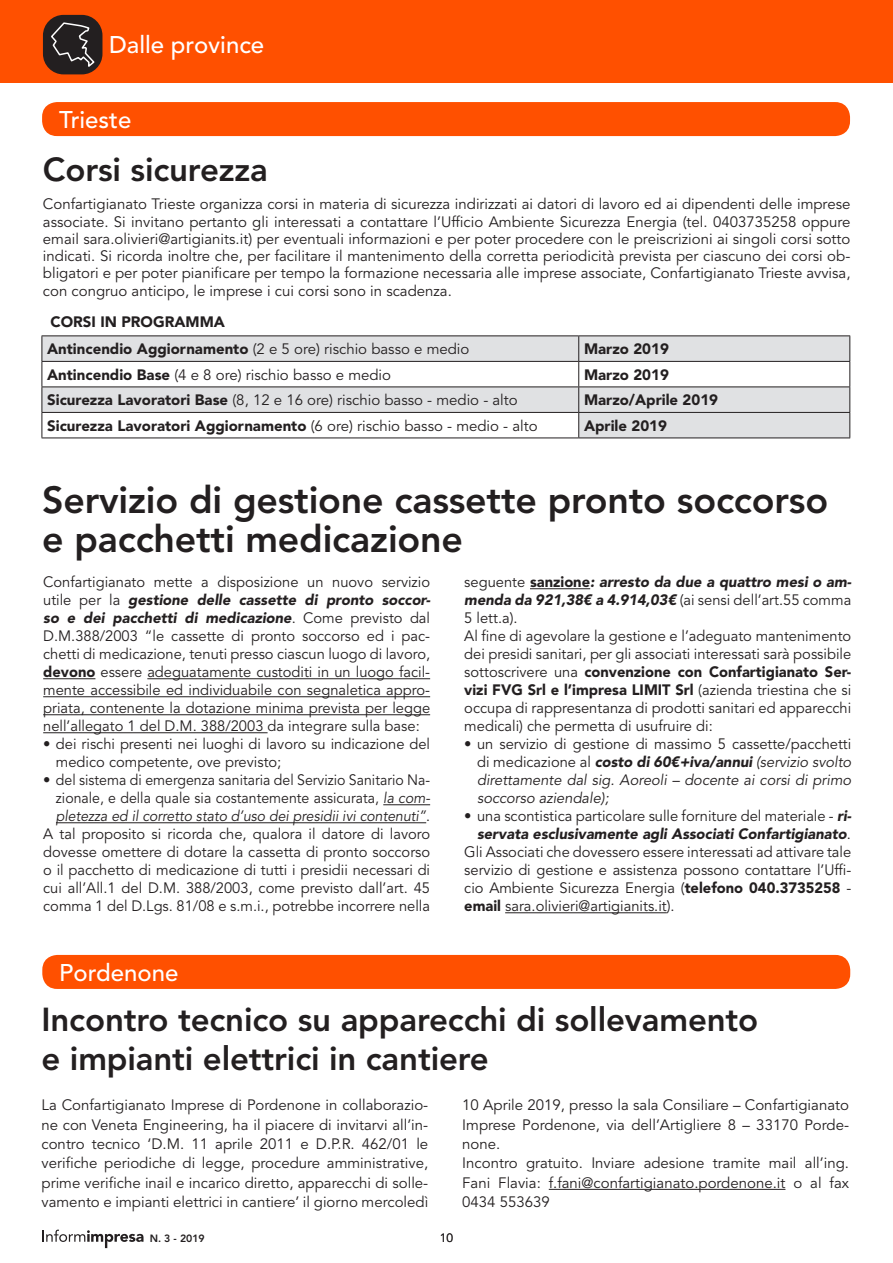
<style>
.page{position:relative;width:893px;height:1263px;background:#fff}
.page>*{position:absolute;margin:0;border:0;box-sizing:border-box;transform-origin:0 0}
.Nessuna_spaziatura{font:800 37.5px "Avenir LT Std";letter-spacing:-.005em;color:#231f20}
.Normale{font:800 33px "Avenir LT Std";letter-spacing:-.005em;color:#231f20}
.t1{font:500 24px "Avenir LT Std";color:#fff}
.Normale-2{font:15px/18px "Avenir LT Std";color:#231f20;text-align:justify}
.Normale-3{font:italic 15px/18px "Avenir LT Std";color:#231f20;text-align:justify}
.Paragrafo_elenco{font:15px "Avenir LT Std";color:#231f20}
.Paragrafo_elenco-2{font:900 15px "Avenir LT Std";color:#231f20}
.Normale-4{font:italic 900 15px/18px "Avenir LT Std";color:#231f20;text-align:justify}
.t2{font:12px "Avenir LT Std";color:#231f20}
.t3{font:800 10.5px "Avenir LT Std";color:#231f20}
.s1{font-weight:900}
.s2{font-weight:400}
.s3{font-weight:900;font-style:italic}
.s4{font-style:italic}
.s5{font-weight:400;font-style:normal}
.s6{font-style:normal}
</style>
<div class="page">
<div style="left:0;top:0;width:893px;height:83px;background:#ff5000"></div>
<div style="left:43px;top:15px;width:59px;height:59px;background:#231f20;border-radius:21px"></div>
<svg style="left:51px;top:22px;width:45px;height:47px"></svg>
<svg style="left:43px;top:1229px;width:101px;height:19px"></svg>
<div style="left:42px;top:102px;width:808px;height:34px;background:#ff5000;border-radius:15px"></div>
<svg style="left:43px;top:336px;width:806px;height:102px;fill:#e0e1e3"></svg>
<hr style="left:42px;top:335px;width:537px;height:1px;background:#231f20">
<hr style="left:579px;top:335px;width:271px;height:1px;background:#231f20">
<hr style="left:579px;top:412px;width:271px;height:1px;background:#231f20">
<hr style="left:579px;top:438px;width:271px;height:1px;background:#231f20">
<hr style="left:42px;top:361px;width:537px;height:1px;background:#231f20">
<hr style="left:42px;top:386px;width:537px;height:1px;background:#231f20">
<hr style="left:579px;top:361px;width:271px;height:1px;background:#231f20">
<svg style="left:849px;top:336px;width:1px;height:102px"></svg>
<hr style="left:579px;top:386px;width:271px;height:1px;background:#231f20">
<hr style="left:42px;top:412px;width:537px;height:1px;background:#231f20">
<svg style="left:42px;top:336px;width:1px;height:102px"></svg>
<svg style="left:578px;top:336px;width:1px;height:102px"></svg>
<hr style="left:42px;top:438px;width:537px;height:1px;background:#231f20">
<hr style="left:43px;top:678px;width:52px;height:1px;background:#231f20">
<hr style="left:147px;top:678px;width:283px;height:1px;background:#231f20">
<hr style="left:43px;top:696px;width:387px;height:1px;background:#231f20">
<hr style="left:43px;top:714px;width:387px;height:1px;background:#231f20">
<hr style="left:43px;top:732px;width:225px;height:1px;background:#231f20">
<hr style="left:383px;top:804px;width:47px;height:1px;background:#231f20">
<hr style="left:56px;top:822px;width:370px;height:1px;background:#231f20">
<hr style="left:530px;top:588px;width:60px;height:1px;background:#231f20">
<hr style="left:505px;top:912px;width:162px;height:1px;background:#231f20">
<div style="left:42px;top:955px;width:808px;height:34px;background:#ff5000;border-radius:15px"></div>
<hr style="left:549px;top:1189px;width:236px;height:1px;background:#231f20">
<h3 class="t1" style="left:109px;top:31px;width:157px">Dalle province</h3>
<p class="t1" style="left:59px;top:106px;width:74px">Trieste</p>
<p class="Normale" style="left:43px;top:150px;width:227px">Corsi sicurezza</p>
<p class="Normale-2" style="left:43px;top:196px;width:809px;line-height:17.2px">Confartigianato Trieste organizza corsi in materia di sicurezza indirizzati ai datori di lavoro ed ai dipendenti delle imprese associate. Si invitano pertanto gli interessati a contattare l’Ufficio Ambiente Sicurezza Energia (tel. 0403735258 oppure email sara.olivieri@artigianits.it) per eventuali informazioni e per poter procedere con le preiscrizioni ai singoli corsi sotto indicati. Si ricorda inoltre che, per facilitare il mantenimento della corretta periodicità prevista per ciascuno dei corsi ob&shy;bligatori e per poter pianificare per tempo la formazione necessaria alle imprese associate, Confartigianato Trieste avvisa, con congruo anticipo, le imprese i cui corsi sono in scadenza.</p>
<p class="Paragrafo_elenco-2" style="left:50px;top:313px;width:176px">CORSI IN PROGRAMMA</p>
<p class="Paragrafo_elenco" style="left:47px;top:340px;width:424px"><span class="s1">Antincendio Aggiornamento</span> (2 e 5 ore) rischio basso e medio</p>
<p class="Paragrafo_elenco-2" style="left:584px;top:340px;width:86px">Marzo 2019</p>
<p class="Paragrafo_elenco" style="left:47px;top:366px;width:345px"><span class="s1">Antincendio Base</span> (4 e 8 ore) rischio basso e medio</p>
<p class="Paragrafo_elenco-2" style="left:584px;top:365px;width:86px">Marzo 2019</p>
<p class="Paragrafo_elenco" style="left:47px;top:391px;width:472px"><span class="s1">Sicurezza Lavoratori Base</span> (8, 12 e 16 ore) rischio basso - medio - alto</p>
<p class="Paragrafo_elenco-2" style="left:584px;top:391px;width:136px">Marzo/Aprile 2019</p>
<p class="Paragrafo_elenco-2" style="left:47px;top:417px;width:492px">Sicurezza Lavoratori Aggiornamento <span class="s2">(6 ore) rischio basso - medio - alto</span></p>
<p class="Paragrafo_elenco-2" style="left:584px;top:417px;width:85px">Aprile 2019</p>
<p class="Nessuna_spaziatura" style="left:42px;top:478px;width:788px">Servizio di gestione cassette pronto soccorso</p>
<p class="Nessuna_spaziatura" style="left:42px;top:517px;width:422px">e pacchetti medicazione</p>
<p class="Normale-2" style="left:43px;top:573px;width:389px">Confartigianato mette a disposizione un nuovo servizio utile per la <span class="s3">gestione delle cassette di pronto soccor&shy;so e dei pacchetti di medicazione</span>. Come previsto dal D.M.388/2003 “le cassette di pronto soccorso ed i pac&shy;chetti di medicazione, tenuti presso ciascun luogo di lavoro, <span class="s1">devono</span> essere adeguatamente custoditi in un luogo facil&shy;mente accessibile ed individuabile con segnaletica appro&shy;priata, contenente la dotazione minima prevista per legge nell’allegato 1 del D.M. 388/2003 da integrare sulla base:</p>
<p class="Normale-2" style="left:56px;top:735px;width:376px;text-indent:-13px">• dei rischi presenti nei luoghi di lavoro su indicazione del medico competente, ove previsto;</p>
<p class="Normale-2" style="left:56px;top:771px;width:376px;text-indent:-13px">• del sistema di emergenza sanitaria del Servizio Sanitario Na&shy;zionale, e della quale sia costantemente assicurata, <span class="s4">la com&shy;pletezza ed il corretto stato d’uso dei presidii ivi contenuti”</span>.</p>
<p class="Normale-2" style="left:43px;top:825px;width:388px">A tal proposito si ricorda che, qualora il datore di lavoro dovesse omettere di dotare la cassetta di pronto soccorso o il pacchetto di medicazione di tutti i presidii necessari di cui all’All.1 del D.M. 388/2003, come previsto dall’art. 45 comma 1 del D.Lgs. 81/08 e s.m.i., potrebbe incorrere nella</p>
<p class="Normale-4" style="left:464px;top:573px;width:389px"><span class="s5">seguente</span> <span class="s6">sanzione</span>: arresto da due a quattro mesi o am&shy;menda da 921,38€ a 4.914,03€ <span class="s5">(ai sensi dell’art.55 comma 5 lett.a).</span></p>
<p class="Normale-2" style="left:464px;top:627px;width:388px">Al fine di agevolare la gestione e l’adeguato mantenimento dei presidi sanitari, per gli associati interessati sarà possibile sottoscrivere una <span class="s1">convenzione con Confartigianato Ser&shy;vizi FVG Srl e l’impresa LIMIT Srl</span> (azienda triestina che si occupa di rappresentanza di prodotti sanitari ed apparecchi medicali) che permetta di usufruire di:</p>
<p class="Normale-3" style="left:477px;top:735px;width:376px;text-indent:-13px"><span class="s6">• un servizio di gestione di massimo 5 cassette/pacchetti di medicazione al</span> <span class="s1">costo di 60€+iva/annui</span> (servizio svolto direttamente dal sig. Aoreoli – docente ai corsi di primo soccorso aziendale);</p>
<p class="Normale-2" style="left:464px;top:807px;width:389px;text-align:right">• una scontistica particolare sulle forniture del materiale - <span class="s3">ri&shy;servata esclusivamente agli Associati Confartigianato</span>.</p>
<p class="Normale-2" style="left:464px;top:843px;width:388px">Gli Associati che dovessero essere interessati ad attivare tale servizio di gestione e assistenza possono contattare l’Uffi&shy;cio Ambiente Sicurezza Energia (<span class="s1">telefono 040.3735258</span> - <span class="s1">email</span> sara.olivieri@artigianits.it).</p>
<p class="t1" style="left:59px;top:959px;width:121px">Pordenone</p>
<p class="Normale" style="left:42px;top:1000px;width:718px">Incontro tecnico su apparecchi di sollevamento</p>
<p class="Normale" style="left:42px;top:1039px;width:449px">e impianti elettrici in cantiere</p>
<p class="Normale-2" style="left:42px;top:1096px;width:388px;line-height:19.4px">La Confartigianato Imprese di Pordenone in collaborazio&shy;ne con Veneta Engineering, ha il piacere di invitarvi all’in&shy;contro tecnico ‘D.M. 11 aprile 2011 e D.P.R. 462/01 le verifiche periodiche di legge, procedure amministrative, prime verifiche inail e incarico diretto, apparecchi di solle&shy;vamento e impianti elettrici in cantiere’ il giorno mercoledì</p>
<p class="Normale-2" style="left:462px;top:1096px;width:388px;line-height:19.4px">10 Aprile 2019, presso la sala Consiliare – Confartigianato Imprese Pordenone, via dell’Artigliere 8 – 33170 Porde&shy;none.</p>
<p class="Normale-2" style="left:462px;top:1154px;width:388px;line-height:19.4px">Incontro gratuito. Inviare adesione tramite mail all’ing.<br>Fani Flavia: f.fani@confartigianato.pordenone.it o al fax 0434 553639</p>
<p class="t3" style="left:150px;top:1232px;width:57px">N. 3 - 2019</p>
<p class="t2" style="left:440px;top:1231px;width:15px">10</p>
</div>
